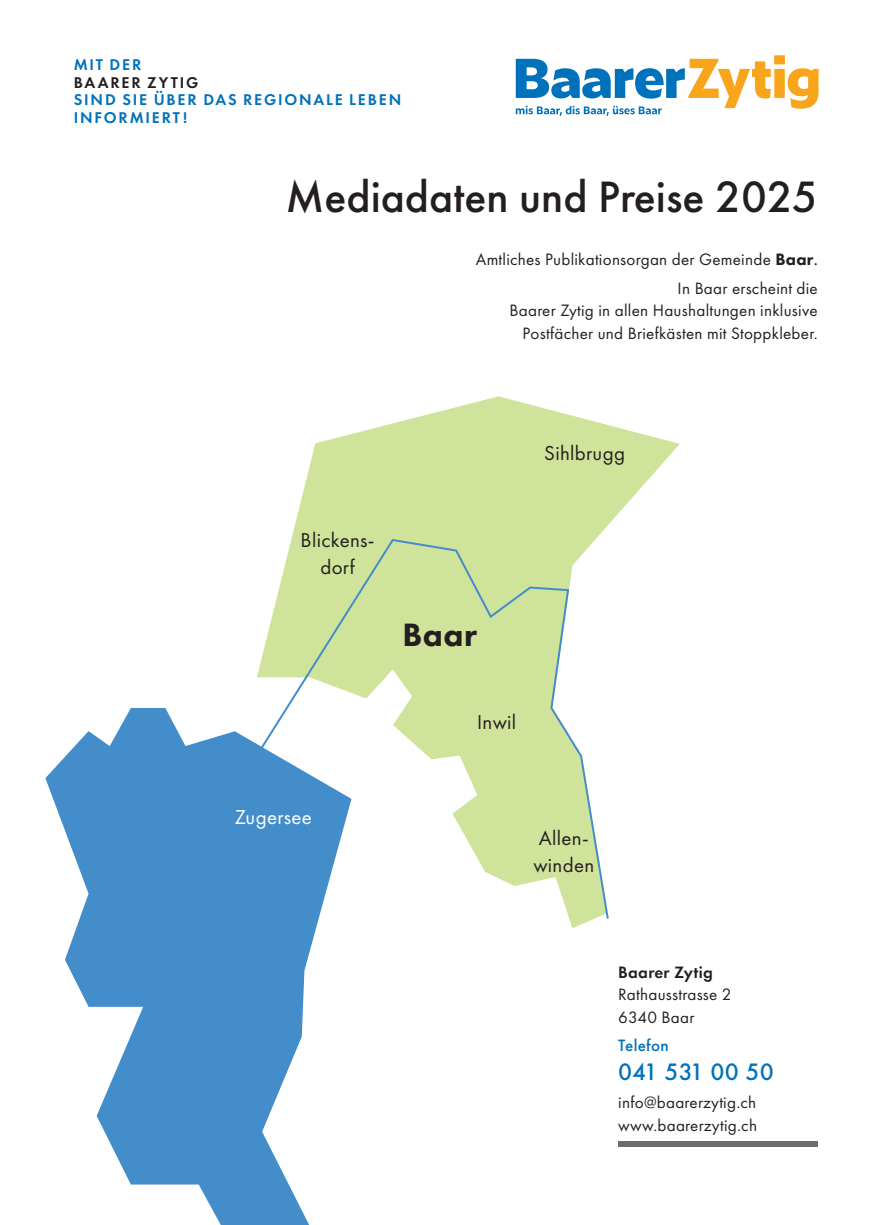
<style>
.page{position:relative;width:874px;height:1225px;background:#fff}
.page>*{position:absolute;margin:0;border:0;box-sizing:border-box;transform-origin:0 0}
.t1{font:500 45.6px "Futura PT";color:#231f20}
.t2{font:800 33.6px "Futura PT";color:#231f20}
.t3{font:500 24.8px "Futura PT";color:#0072bc}
.t4{font:20.8px/26.6px "Futura PT";letter-spacing:.015em;color:#231f20}
.t5{font:20.8px "Futura PT";letter-spacing:.015em;color:#fff}
.t6{font:17.2px/22.8px "Futura PT";letter-spacing:.015em;color:#231f20;text-align:right}
.t7{font:600 17.2px "Futura PT";letter-spacing:.015em;color:#231f20}
.t8{font:500 17.2px "Futura PT";letter-spacing:.015em;color:#0072bc}
.t9{font:600 16.2px/17.6px "Futura PT";letter-spacing:.11em;color:#0072bc}
.t10{font:600 16.2px "Futura PT";letter-spacing:.11em;color:#231f20}
.s1{font-weight:800}
.s2{font-weight:500}
</style>
<div class="page">
<svg style="left:291px;top:396px;width:388px;height:532px"></svg>
<svg style="left:45px;top:708px;width:306px;height:517px;fill:#448dcb"></svg>
<svg style="left:256px;top:539px;width:352px;height:379px;fill:#d0e39a"></svg>
<div style="left:618px;top:1141px;width:199px;height:6px;background:#6c6d70"></div>
<svg style="left:515px;top:55px;width:303px;height:61px"></svg>
<p class="t9" style="left:74px;top:56px;width:69px">MIT DER</p>
<p class="t10" style="left:74px;top:72px;width:126px">BAARER ZYTIG</p>
<p class="t9" style="left:74px;top:91px;width:329px">SIND SIE ÜBER DAS REGIONALE LEBEN<br>INFORMIERT!</p>
<h1 class="t1" style="left:285px;top:169px;width:533px">Mediadaten und Preise 2025</h1>
<p class="t6" style="left:475px;top:245px;width:343px;line-height:28.2px">Amtliches Publikationsorgan der Gemeinde <span class="s1">Baar</span><span class="s2">.<br></span>In Baar erscheint die</p>
<p class="t6" style="left:509px;top:299px;width:309px">Baarer Zytig in allen Haushaltungen inklusive<br>Postfächer und Briefkästen mit Stoppkleber.</p>
<p class="t4" style="left:300px;top:526px;width:75px;text-align:center">Blickens&shy;dorf</p>
<p class="t4" style="left:544px;top:439px;width:82px">Sihlbrugg</p>
<h2 class="t2" style="left:402px;top:613px;width:76px">Baar</h2>
<p class="t4" style="left:477px;top:708px;width:41px">Inwil</p>
<p class="t5" style="left:235px;top:804px;width:78px">Zugersee</p>
<p class="t4" style="left:533px;top:825px;width:62px">Allen&shy;winden</p>
<p class="t7" style="left:618px;top:961px;width:96px">Baarer Zytig</p>
<p class="t6" style="left:618px;top:983px;width:115px;text-align:left">Rathausstrasse 2<br>6340 Baar</p>
<p class="t8" style="left:618px;top:1035px;width:52px">Telefon</p>
<h3 class="t3" style="left:618px;top:1056px;width:157px">041 531 00 50</h3>
<p class="t6" style="left:618px;top:1090px;width:140px;text-align:left">info@baarerzytig.ch www.baarerzytig.ch</p>
</div>
